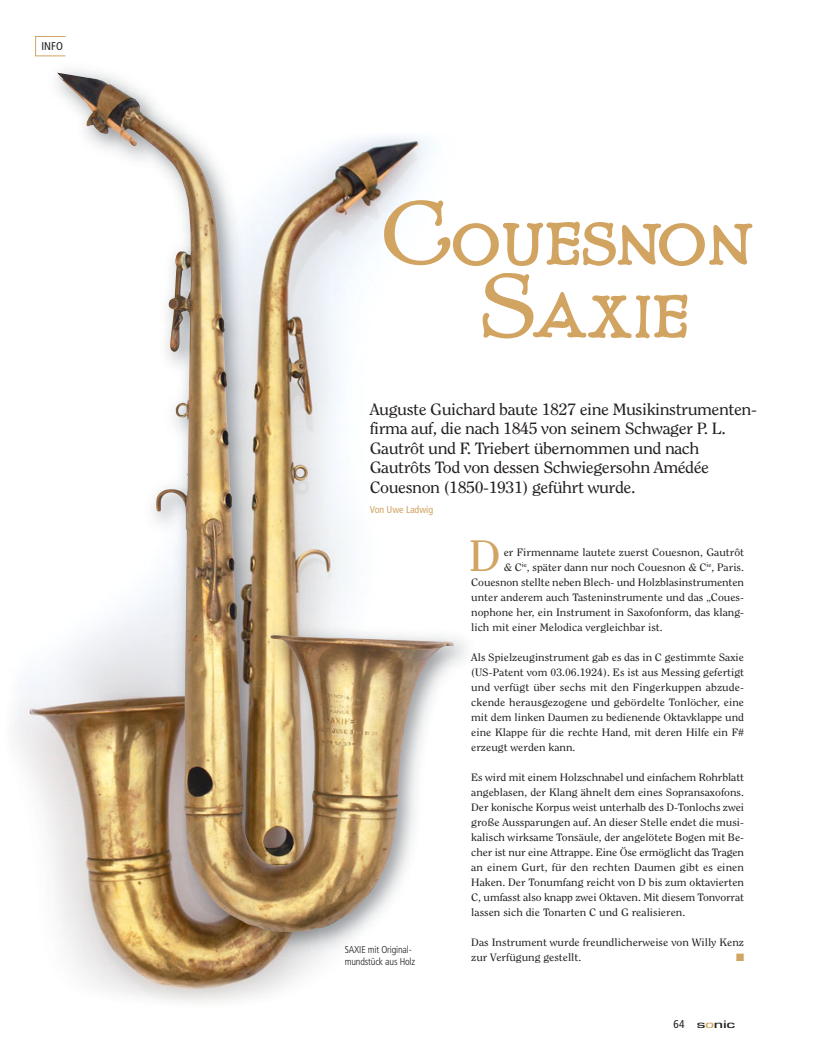
<style>
.page{position:relative;width:815px;height:1064px;background:#fff}
.page>*{position:absolute;margin:0;border:0;box-sizing:border-box;transform-origin:0 0}
.t1{font:700 87.5px/72.8px "Old Paris Nouveau Titling";color:#d2a462;text-align:center}
.t2{font:43.75px "Clearface Std";color:#d2a462;scale:1.1 1}
.t3{font:16.25px/19.5px "Clearface Std";letter-spacing:-.025em;color:#231f20;scale:1.1 1}
.t4{font:500 11.25px "Eurostile T";letter-spacing:-.02em;color:#231f20;scale:1.6 1}
.t5{font:condensed 11.25px "Frutiger LT Std";color:#231f20}
.t6{font:10.62px/15px "Clearface Std";color:#231f20;text-align:justify;scale:1.1 1}
.t7{font:10.62px "Zapf Dingbats";color:#d2a462}
.t8{font:300 condensed 10px/12px "Frutiger LT Std";letter-spacing:-.015em;color:#231f20}
.t9{font:condensed 10px "Frutiger LT Std";letter-spacing:-.005em;color:#d2a462}
.s1{font-family:"Frutiger LT Std";font-weight:400;font-stretch:condensed}
.s2{color:#d2a462}
</style>
<div class="page">
<img style="left:15px;top:56px;width:450px;height:947px">
<img style="left:57px;top:73px;width:397px;height:859px">
<div style="left:35px;top:36px;width:31px;height:20px;border:1px solid #d2a462"></div>
<p class="t5" style="left:41px;top:40px;width:23px">INFO</p>
<h1 class="t1" style="left:381px;top:198px;width:370px">Couesnon<br>Saxie</h1>
<h3 class="t3" style="left:370px;top:400px;width:354px">Auguste Guichard baute 1827 eine Musikinstrumenten&shy;firma auf, die nach 1845 von seinem Schwager P. L.<br>Gautrôt und F. Triebert übernommen und nach Gautrôts Tod von dessen Schwiegersohn Amédée Couesnon (1850-1931) geführt wurde.</h3>
<p class="t9" style="left:370px;top:504px;width:65px">Von Uwe Ladwig</p>
<p class="t8" style="left:345px;top:944px;width:72px">SAXIE mit Original&shy;mundstück aus Holz</p>
<h2 class="t2" style="left:469px;top:534px;width:31px">D</h2>
<p class="t6" style="left:504px;top:545px;width:220px">er Firmenname lautete zuerst Couesnon, Gautrôt</p>
<p class="t6" style="left:504px;top:560px;width:220px">&amp; C<sup>ie</sup>, später dann nur noch Couesnon &amp; C<sup>ie</sup>, Paris.</p>
<p class="t6" style="left:471px;top:575px;width:250px">Couesnon stellte neben Blech- und Holzblasinstrumenten</p>
<p class="t6" style="left:471px;top:590px;width:250px">unter anderem auch Tasteninstrumente und das „Coues-</p>
<p class="t6" style="left:471px;top:605px;width:250px">nophone her, ein Instrument in Saxofonform, das klang-</p>
<p class="t6" style="left:471px;top:620px;width:176px">lich mit einer Melodica vergleichbar ist.</p>
<p class="t6" style="left:471px;top:650px;width:250px">Als Spielzeuginstrument gab es das in C gestimmte Saxie (US-Patent vom 03.06.1924). Es ist aus Messing gefertigt und verfügt über sechs mit den Fingerkuppen abzude&shy;ckende herausgezogene und gebördelte Tonlöcher, eine mit dem linken Daumen zu bedienende Oktavklappe und eine Klappe für die rechte Hand, mit deren Hilfe ein F# erzeugt werden kann.</p>
<p class="t6" style="left:471px;top:770px;width:250px">Es wird mit einem Holzschnabel und einfachem Rohrblatt angeblasen, der Klang ähnelt dem eines Sopransaxofons.<br>Der konische Korpus weist unterhalb des D-Tonlochs zwei große Aussparungen auf. An dieser Stelle endet die musi&shy;kalisch wirksame Tonsäule, der angelötete Bogen mit Be&shy;cher ist nur eine Attrappe. Eine Öse ermöglicht das Tragen an einem Gurt, für den rechten Daumen gibt es einen Haken. Der Tonumfang reicht von D bis zum oktavierten C, umfasst also knapp zwei Oktaven. Mit diesem Tonvorrat lassen sich die Tonarten C und G realisieren.</p>
<p class="t6" style="left:471px;top:935px;width:250px">Das Instrument wurde freundlicherweise von Willy Kenz zur Verfügung gestellt.</p>
<p class="t7" style="left:736px;top:952px;width:10px">■</p>
<p class="t4" style="left:674px;top:1018px;width:40px"><span class="s1">64</span> s<span class="s2">o</span>nic</p>
</div>
